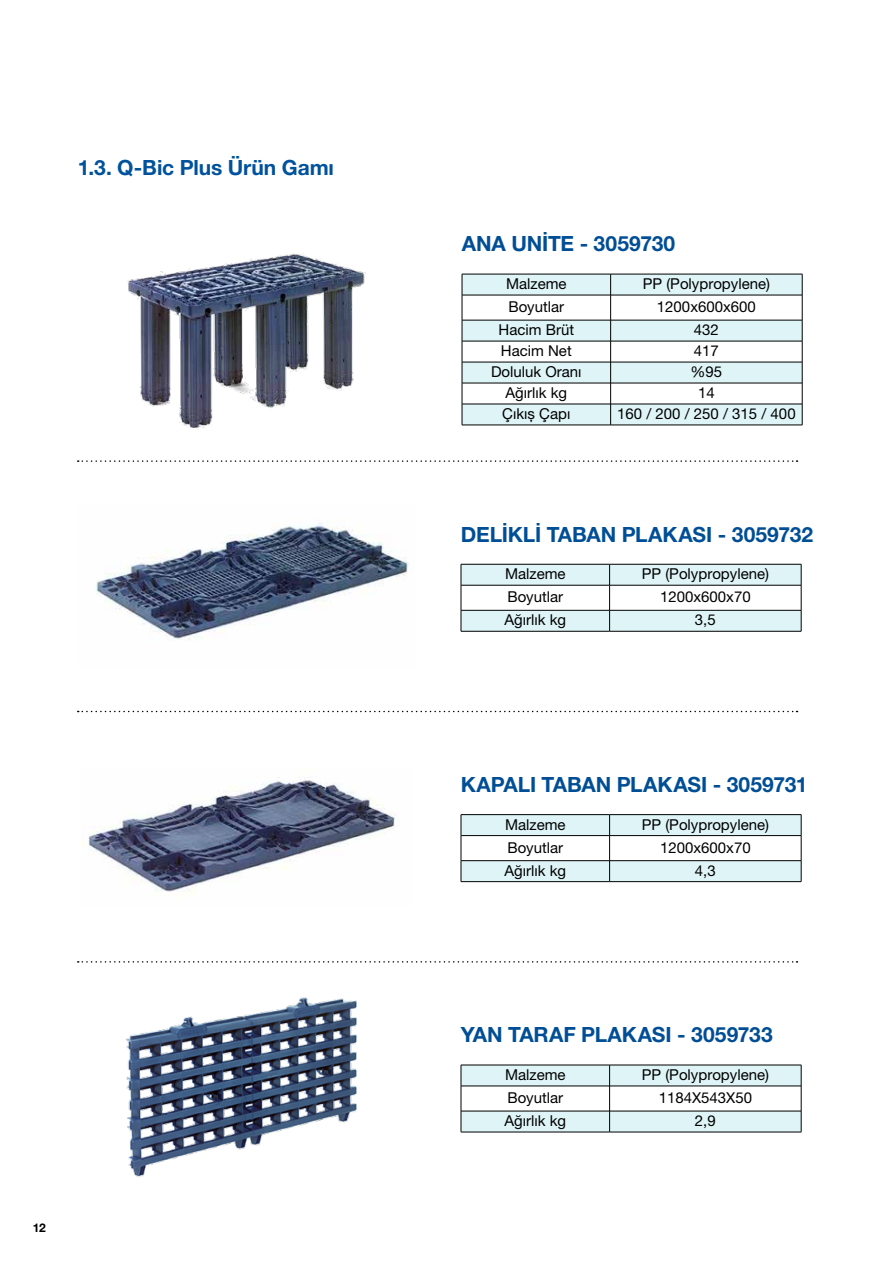
<style>
.page{position:relative;width:893px;height:1263px;background:#fff}
.page>*{position:absolute;margin:0;border:0;box-sizing:border-box;transform-origin:0 0}
.t1{font:700 21px "Helvetica Neue LT Pro";letter-spacing:-.005em;color:#004e95}
.t2{font:700 21px "Helvetica Neue LT Pro";letter-spacing:-.005em;color:#00529c}
.t3{font:15px "Helvetica Neue LT Pro";color:#000}
.t4{font:700 12px "Helvetica Neue LT Pro";color:#000}
</style>
<div class="page">
<img style="left:127px;top:253px;width:239px;height:174px">
<img style="left:96px;top:523px;width:313px;height:117px">
<img style="left:81px;top:777px;width:316px;height:117px">
<img style="left:125px;top:997px;width:232px;height:180px">
<svg style="left:463px;top:275px;width:339px;height:150px;fill:#def4f6"></svg>
<hr style="left:462px;top:295px;width:148px;height:1px;background:#000">
<hr style="left:611px;top:295px;width:191px;height:1px;background:#000">
<hr style="left:462px;top:320px;width:148px;height:1px;background:#000">
<hr style="left:611px;top:320px;width:191px;height:1px;background:#000">
<hr style="left:462px;top:341px;width:148px;height:1px;background:#000">
<hr style="left:611px;top:341px;width:191px;height:1px;background:#000">
<hr style="left:462px;top:362px;width:148px;height:1px;background:#000">
<hr style="left:611px;top:362px;width:191px;height:1px;background:#000">
<hr style="left:462px;top:383px;width:148px;height:1px;background:#000">
<hr style="left:611px;top:383px;width:191px;height:1px;background:#000">
<hr style="left:462px;top:404px;width:148px;height:1px;background:#000">
<hr style="left:611px;top:404px;width:191px;height:1px;background:#000">
<hr style="left:462px;top:274px;width:149px;height:1px;background:#000">
<hr style="left:611px;top:274px;width:191px;height:1px;background:#000">
<svg style="left:462px;top:274px;width:1px;height:151px"></svg>
<svg style="left:610px;top:274px;width:1px;height:151px"></svg>
<svg style="left:802px;top:274px;width:1px;height:151px"></svg>
<hr style="left:462px;top:425px;width:149px;height:1px;background:#000">
<hr style="left:611px;top:425px;width:191px;height:1px;background:#000">
<hr style="left:461px;top:631px;width:149px;height:1px;background:#000">
<hr style="left:610px;top:631px;width:191px;height:1px;background:#000">
<svg style="left:461px;top:564px;width:341px;height:67px"></svg>
<hr style="left:461px;top:814px;width:149px;height:1px;background:#000">
<hr style="left:610px;top:814px;width:191px;height:1px;background:#000">
<svg style="left:461px;top:815px;width:341px;height:67px"></svg>
<hr style="left:461px;top:1132px;width:149px;height:1px;background:#000">
<hr style="left:610px;top:1132px;width:191px;height:1px;background:#000">
<svg style="left:461px;top:1065px;width:341px;height:67px"></svg>
<svg style="left:78px;top:460px;width:719px;height:2px"></svg>
<svg style="left:78px;top:711px;width:719px;height:1px"></svg>
<svg style="left:78px;top:961px;width:719px;height:2px"></svg>
<h1 class="t2" style="left:78px;top:154px;width:258px">1.3. Q-Bic Plus Ürün Gamı</h1>
<p class="t4" style="left:33px;top:1220px;width:15px">12</p>
<h1 class="t1" style="left:462px;top:231px;width:215px">ANA UNİTE - 3059730</h1>
<p class="t3" style="left:506px;top:275px;width:62px">Malzeme</p>
<p class="t3" style="left:643px;top:275px;width:129px">PP (Polypropylene)</p>
<p class="t3" style="left:508px;top:298px;width:57px">Boyutlar</p>
<p class="t3" style="left:657px;top:298px;width:100px">1200x600x600</p>
<p class="t3" style="left:499px;top:321px;width:77px">Hacim Brüt</p>
<p class="t3" style="left:694px;top:321px;width:27px">432</p>
<p class="t3" style="left:501px;top:342px;width:72px">Hacim Net</p>
<p class="t3" style="left:694px;top:342px;width:27px">417</p>
<p class="t3" style="left:491px;top:363px;width:92px">Doluluk Oranı</p>
<p class="t3" style="left:691px;top:363px;width:33px">%95</p>
<p class="t3" style="left:505px;top:384px;width:63px">Ağırlık kg</p>
<p class="t3" style="left:698px;top:384px;width:18px">14</p>
<p class="t3" style="left:502px;top:405px;width:70px">Çıkış Çapı</p>
<p class="t3" style="left:617px;top:405px;width:180px">160 / 200 / 250 / 315 / 400</p>
<h1 class="t1" style="left:461px;top:521px;width:354px">DELİKLİ TABAN PLAKASI - 3059732</h1>
<p class="t3" style="left:505px;top:565px;width:62px">Malzeme</p>
<p class="t3" style="left:642px;top:565px;width:129px">PP (Polypropylene)</p>
<p class="t3" style="left:507px;top:588px;width:57px">Boyutlar</p>
<p class="t3" style="left:660px;top:588px;width:92px">1200x600x70</p>
<p class="t3" style="left:504px;top:611px;width:63px">Ağırlık kg</p>
<p class="t3" style="left:695px;top:611px;width:22px">3,5</p>
<h1 class="t1" style="left:461px;top:771px;width:348px">KAPALI TABAN PLAKASI - 3059731</h1>
<p class="t3" style="left:505px;top:815px;width:62px">Malzeme</p>
<p class="t3" style="left:642px;top:815px;width:129px">PP (Polypropylene)</p>
<p class="t3" style="left:507px;top:838px;width:57px">Boyutlar</p>
<p class="t3" style="left:660px;top:838px;width:92px">1200x600x70</p>
<p class="t3" style="left:504px;top:861px;width:63px">Ağırlık kg</p>
<p class="t3" style="left:695px;top:861px;width:22px">4,3</p>
<h1 class="t1" style="left:461px;top:1022px;width:313px">YAN TARAF PLAKASI - 3059733</h1>
<p class="t3" style="left:505px;top:1066px;width:62px">Malzeme</p>
<p class="t3" style="left:642px;top:1066px;width:129px">PP (Polypropylene)</p>
<p class="t3" style="left:507px;top:1089px;width:57px">Boyutlar</p>
<p class="t3" style="left:659px;top:1089px;width:95px">1184X543X50</p>
<p class="t3" style="left:504px;top:1112px;width:63px">Ağırlık kg</p>
<p class="t3" style="left:695px;top:1112px;width:22px">2,9</p>
</div>
